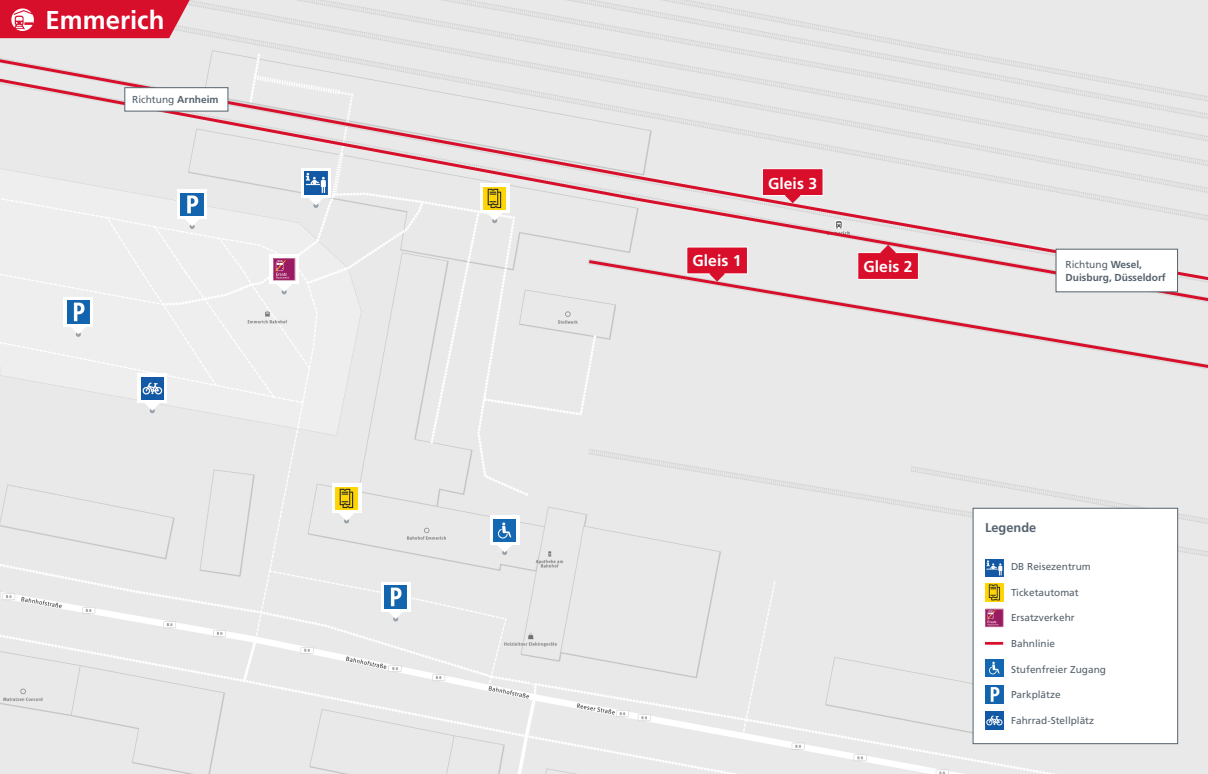
<style>
.page{position:relative;width:1208px;height:774px;background:#e9e9e9}
.page>*{position:absolute;margin:0;border:0;box-sizing:border-box;transform-origin:0 0}
.Bahbhofsname{font:700 25.8px "Frutiger LT Std";color:#fff}
.Gleis{font:700 15.75px "Frutiger LT Std";color:#fff}
.t1{font:700 12.75px "Frutiger LT Std";color:#55626d}
.t2{font:10.12px "Frutiger LT Std";color:#55626d}
.t3{font:700 10.12px "Frutiger LT Std";color:#55626d}
.t4{font:10.05px "Frutiger LT Std";color:#55626d}
.s1{font-weight:700}
</style>
<div class="page">
<div style="left:586px;top:342px;width:622px;height:68px;background:#e9e9e9"></div>
<svg style="left:190px;top:7px;width:1018px;height:17px;background:#e7e7e7"></svg>
<svg style="left:0;top:24px;width:1208px;height:318px;background:#e8e3e4"></svg>
<div style="left:686px;top:247px;width:62px;height:27px;background:#d90e2a;border:1px solid #fff"></div>
<svg style="left:709px;top:272px;width:16px;height:10px"></svg>
<div style="left:762px;top:168px;width:61px;height:28px;background:#d90e2a;border:1px solid #fff"></div>
<svg style="left:785px;top:194px;width:15px;height:9px"></svg>
<div style="left:857px;top:252px;width:61px;height:28px;background:#d90e2a;border:1px solid #fff"></div>
<svg style="left:880px;top:245px;width:16px;height:9px"></svg>
<div style="left:1055px;top:249px;width:122px;height:43px;background:#fff;border:1px solid #55626d"></div>
<div style="left:125px;top:87px;width:103px;height:24px;background:#fff;border:1px solid #55626d"></div>
<svg style="left:301px;top:168px;width:30px;height:30px"></svg>
<svg style="left:308px;top:194px;width:16px;height:14px"></svg>
<img style="left:305px;top:172px;width:22px;height:22px">
<div style="left:973px;top:508px;width:204px;height:236px;background:#fff;border:1px solid #55626d"></div>
<img style="left:985px;top:685px;width:18px;height:18px">
<img style="left:985px;top:711px;width:18px;height:18px">
<img style="left:985px;top:584px;width:18px;height:17px">
<svg style="left:985px;top:609px;width:18px;height:18px"></svg>
<img style="left:985px;top:559px;width:18px;height:18px">
<div style="left:985px;top:659px;width:18px;height:18px;background:#1467b1"></div>
<svg style="left:989px;top:662px;width:10px;height:12px"></svg>
<div style="left:381px;top:582px;width:29px;height:29px;background:#fff"></div>
<svg style="left:388px;top:608px;width:15px;height:13px"></svg>
<img style="left:384px;top:585px;width:23px;height:23px">
<svg style="left:64px;top:297px;width:29px;height:30px"></svg>
<svg style="left:71px;top:323px;width:15px;height:14px"></svg>
<img style="left:67px;top:301px;width:23px;height:22px">
<svg style="left:177px;top:189px;width:30px;height:30px"></svg>
<svg style="left:184px;top:215px;width:16px;height:14px"></svg>
<img style="left:181px;top:193px;width:22px;height:22px">
<div style="left:490px;top:515px;width:29px;height:30px;background:#fff"></div>
<div style="left:493px;top:519px;width:23px;height:22px;background:#1467b1"></div>
<svg style="left:497px;top:522px;width:15px;height:33px"></svg>
<div style="left:480px;top:183px;width:29px;height:30px;background:#fff"></div>
<svg style="left:487px;top:213px;width:15px;height:10px"></svg>
<img style="left:483px;top:187px;width:23px;height:23px">
<div style="left:332px;top:484px;width:29px;height:29px;background:#fff"></div>
<svg style="left:339px;top:513px;width:15px;height:10px"></svg>
<img style="left:335px;top:487px;width:23px;height:23px">
<div style="left:269px;top:255px;width:30px;height:29px;background:#fff"></div>
<svg style="left:145px;top:403px;width:15px;height:10px"></svg>
<div style="left:137px;top:373px;width:30px;height:30px;background:#fff"></div>
<img style="left:141px;top:377px;width:23px;height:23px">
<svg style="left:273px;top:258px;width:22px;height:36px"></svg>
<hr style="left:985px;top:642px;width:18px;height:3px;background:#d70f2b">
<svg style="left:0;top:0;width:190px;height:38px;background:#d9243d"></svg>
<p class="Bahbhofsname" style="left:46px;top:5px;width:120px">Emmerich</p>
<p class="t2" style="left:132px;top:94px;width:88px">Richtung <span class="s1">Arnheim</span></p>
<p class="Gleis" style="left:692px;top:251px;width:50px">Gleis 1</p>
<p class="Gleis" style="left:768px;top:174px;width:50px">Gleis 3</p>
<p class="Gleis" style="left:863px;top:257px;width:50px">Gleis 2</p>
<p class="t2" style="left:1065px;top:259px;width:78px">Richtung <span class="s1">Wesel,</span></p>
<p class="t3" style="left:1065px;top:272px;width:102px">Duisburg, Düsseldorf</p>
<p class="t1" style="left:985px;top:520px;width:53px">Legende</p>
<p class="t4" style="left:1011px;top:561px;width:81px">DB Reisezentrum</p>
<p class="t4" style="left:1011px;top:586px;width:69px">Ticketautomat</p>
<p class="t4" style="left:1011px;top:612px;width:65px">Ersatzverkehr</p>
<p class="t4" style="left:1011px;top:637px;width:46px">Bahnlinie</p>
<p class="t4" style="left:1011px;top:663px;width:96px">Stufenfreier Zugang</p>
<p class="t4" style="left:1011px;top:689px;width:51px">Parkplätze</p>
<p class="t4" style="left:1011px;top:714px;width:85px">Fahrrad-Stellplätz</p>
</div>
